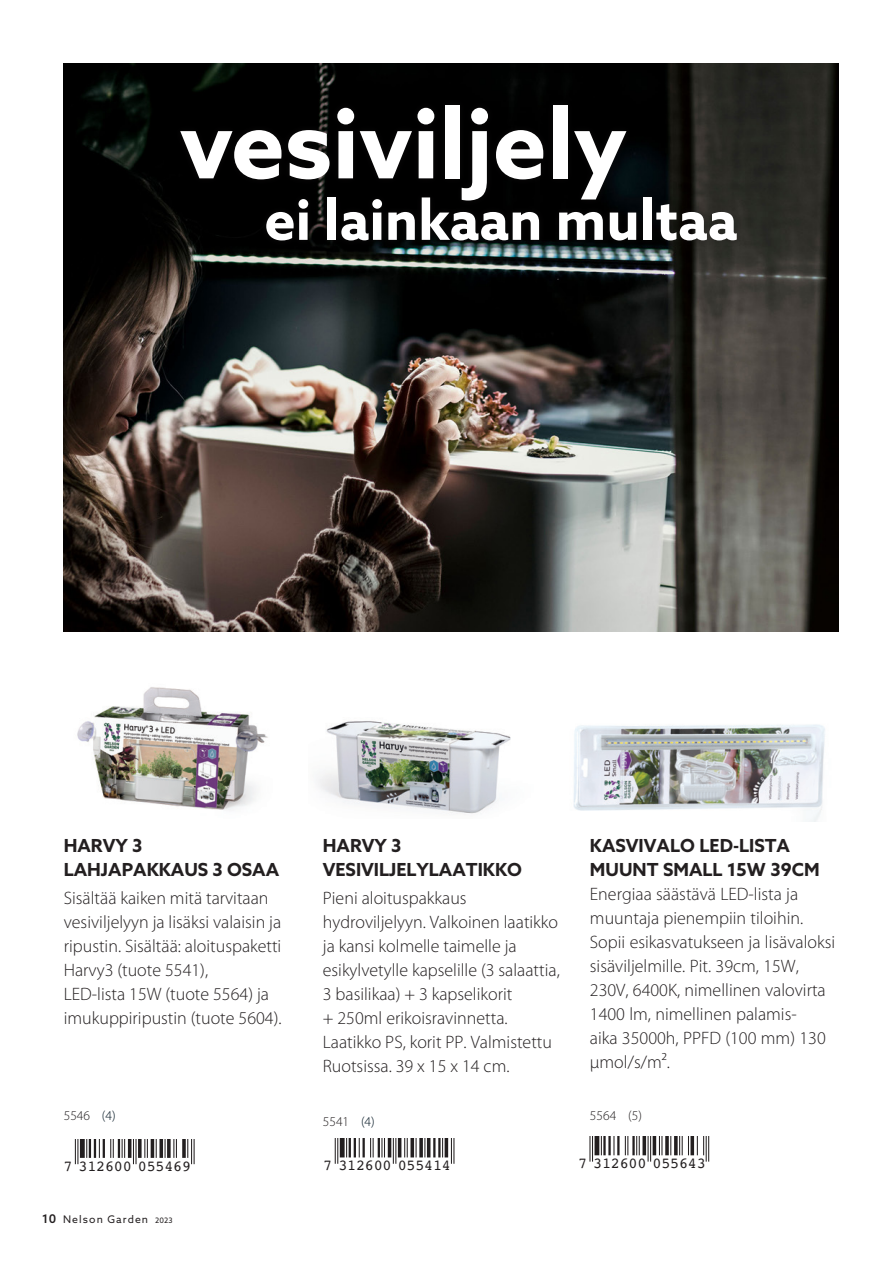
<style>
.page{position:relative;width:893px;height:1263px;background:#fff}
.page>*{position:absolute;margin:0;border:0;box-sizing:border-box;transform-origin:0 0}
.t1{font:700 96px "Azo Sans";color:#fff}
.t2{font:700 55.5px "Azo Sans";color:#fff}
.t3{font:300 18px/24px "Myriad Pro";color:#231f20}
.t4{font:700 18px/24px "Azo Sans";color:#231f20}
.t5{font:15.15px "Courier";letter-spacing:-.015em;color:#231f20}
.t6{font:300 13.5px "Myriad Pro";color:#231f20}
.t7{font:10.5px "Azo Sans";letter-spacing:.1em;color:#231f20}
.s1{color:#001421}
.s2{font-weight:500;font-size:12px}
.s3{font-size:7.5px}
.s4{font-family:"Azo Sans";font-weight:700}
</style>
<div class="page">
<img style="left:64px;top:64px;width:774px;height:567px">
<div style="left:173px;top:97px;width:571px;height:151px;background:#231f20;opacity:.31"></div>
<img style="left:318px;top:721px;width:193px;height:93px">
<img style="left:77px;top:687px;width:191px;height:123px">
<svg style="left:335px;top:1138px;width:3px;height:26px"></svg>
<div style="left:340px;top:1138px;width:5px;height:19px;background:#231f20"></div>
<svg style="left:346px;top:1138px;width:14px;height:19px"></svg>
<hr style="left:362px;top:1138px;width:3px;height:19px;background:#231f20">
<svg style="left:370px;top:1138px;width:15px;height:19px"></svg>
<hr style="left:388px;top:1138px;width:3px;height:19px;background:#231f20">
<svg style="left:393px;top:1138px;width:3px;height:26px"></svg>
<hr style="left:398px;top:1138px;width:3px;height:19px;background:#231f20">
<svg style="left:404px;top:1138px;width:4px;height:19px"></svg>
<svg style="left:410px;top:1138px;width:4px;height:19px"></svg>
<svg style="left:416px;top:1138px;width:1px;height:19px"></svg>
<svg style="left:419px;top:1138px;width:4px;height:19px"></svg>
<svg style="left:424px;top:1138px;width:1px;height:19px"></svg>
<hr style="left:427px;top:1138px;width:3px;height:19px;background:#231f20">
<svg style="left:433px;top:1138px;width:2px;height:19px"></svg>
<hr style="left:438px;top:1138px;width:3px;height:19px;background:#231f20">
<svg style="left:442px;top:1138px;width:1px;height:19px"></svg>
<hr style="left:445px;top:1138px;width:3px;height:19px;background:#231f20">
<svg style="left:451px;top:1138px;width:3px;height:26px"></svg>
<svg style="left:75px;top:1139px;width:3px;height:25px"></svg>
<div style="left:80px;top:1139px;width:5px;height:19px;background:#231f20"></div>
<svg style="left:86px;top:1139px;width:39px;height:19px"></svg>
<hr style="left:128px;top:1139px;width:3px;height:19px;background:#231f20">
<svg style="left:133px;top:1139px;width:1px;height:25px"></svg>
<hr style="left:135px;top:1139px;width:2px;height:25px;background:#231f20">
<svg style="left:138px;top:1139px;width:4px;height:19px"></svg>
<svg style="left:144px;top:1139px;width:4px;height:19px"></svg>
<hr style="left:151px;top:1139px;width:3px;height:19px;background:#231f20">
<svg style="left:156px;top:1139px;width:1px;height:19px"></svg>
<svg style="left:159px;top:1139px;width:4px;height:19px"></svg>
<svg style="left:165px;top:1139px;width:1px;height:19px"></svg>
<svg style="left:167px;top:1139px;width:4px;height:19px"></svg>
<svg style="left:173px;top:1139px;width:4px;height:19px"></svg>
<svg style="left:182px;top:1139px;width:4px;height:19px"></svg>
<svg style="left:187px;top:1139px;width:8px;height:25px"></svg>
<svg style="left:589px;top:1137px;width:4px;height:24px"></svg>
<div style="left:594px;top:1137px;width:5px;height:18px;background:#231f20"></div>
<svg style="left:601px;top:1137px;width:1px;height:18px"></svg>
<hr style="left:603px;top:1137px;width:3px;height:18px;background:#231f20">
<hr style="left:608px;top:1137px;width:3px;height:18px;background:#231f20">
<svg style="left:613px;top:1137px;width:6px;height:18px"></svg>
<svg style="left:625px;top:1137px;width:3px;height:18px"></svg>
<hr style="left:632px;top:1137px;width:3px;height:18px;background:#231f20">
<svg style="left:636px;top:1137px;width:4px;height:18px"></svg>
<svg style="left:642px;top:1137px;width:4px;height:18px"></svg>
<svg style="left:648px;top:1137px;width:3px;height:24px"></svg>
<hr style="left:653px;top:1137px;width:3px;height:18px;background:#231f20">
<svg style="left:659px;top:1137px;width:3px;height:18px"></svg>
<svg style="left:665px;top:1137px;width:4px;height:18px"></svg>
<svg style="left:670px;top:1137px;width:1px;height:18px"></svg>
<svg style="left:674px;top:1137px;width:4px;height:18px"></svg>
<svg style="left:679px;top:1137px;width:10px;height:18px"></svg>
<svg style="left:690px;top:1137px;width:4px;height:18px"></svg>
<svg style="left:697px;top:1137px;width:12px;height:24px"></svg>
<img style="left:573px;top:724px;width:252px;height:97px">
<p class="t1" style="left:180px;top:80px;width:449px">vesiviljely</p>
<p class="t2" style="left:264px;top:183px;width:475px">ei lainkaan multaa</p>
<p class="t4" style="left:64px;top:833px;width:217px">HARVY 3<br>LAHJAPAKKAUS 3 OSAA</p>
<p class="t3" style="left:64px;top:886px;width:219px">Sisältää kaiken mitä tarvitaan vesiviljelyyn ja lisäksi valaisin ja ripustin. Sisältää: aloituspaketti<br>Harvy3 (tuote 5541),<br>LED-lista 15W (tuote 5564) ja imukuppiripustin (tuote 5604).</p>
<p class="t4" style="left:323px;top:833px;width:201px">HARVY 3<br>VESIVILJELYLAATIKKO</p>
<p class="t3" style="left:323px;top:886px;width:238px">Pieni aloituspakkaus hydroviljelyyn. Valkoinen laatikko ja kansi kolmelle taimelle ja esikylvetylle kapselille (3 salaattia,<br>3 basilikaa) + 3 kapselikorit<br>+ 250ml erikoisravinnetta.<br>Laatikko PS, korit PP. Valmistettu<br>Ruotsissa. 39 x 15 x 14 cm.</p>
<p class="t6" style="left:64px;top:1107px;width:53px">5546 <span class="s1">(4)</span></p>
<p class="t5" style="left:63px;top:1154px;width:129px">7 312600 055469</p>
<p class="t5" style="left:323px;top:1153px;width:129px">7 312600 055414</p>
<p class="t6" style="left:323px;top:1113px;width:53px">5541 <span class="s1">(4)</span></p>
<p class="t7" style="left:42px;top:1212px;width:132px"><span class="s2">10</span> Nelson Garden <span class="s3">2023</span></p>
<p class="t3" style="left:590px;top:834px;width:247px"><span class="s4">KASVIVALO LED-LISTA<br>MUUNT SMALL 15W 39CM<br></span>Energiaa säästävä LED-lista ja muuntaja pienempiin tiloihin.<br>Sopii esikasvatukseen ja lisävaloksi sisäviljelmille. Pit. 39cm, 15W,<br>230V, 6400K, nimellinen valovirta<br>1400 lm, nimellinen palamis-<br>aika 35000h, PPFD (100 mm) 130 µmol/s/m².</p>
<p class="t6" style="left:590px;top:1108px;width:54px">5564 (5)</p>
<p class="t5" style="left:578px;top:1151px;width:129px">7 312600 055643</p>
</div>
